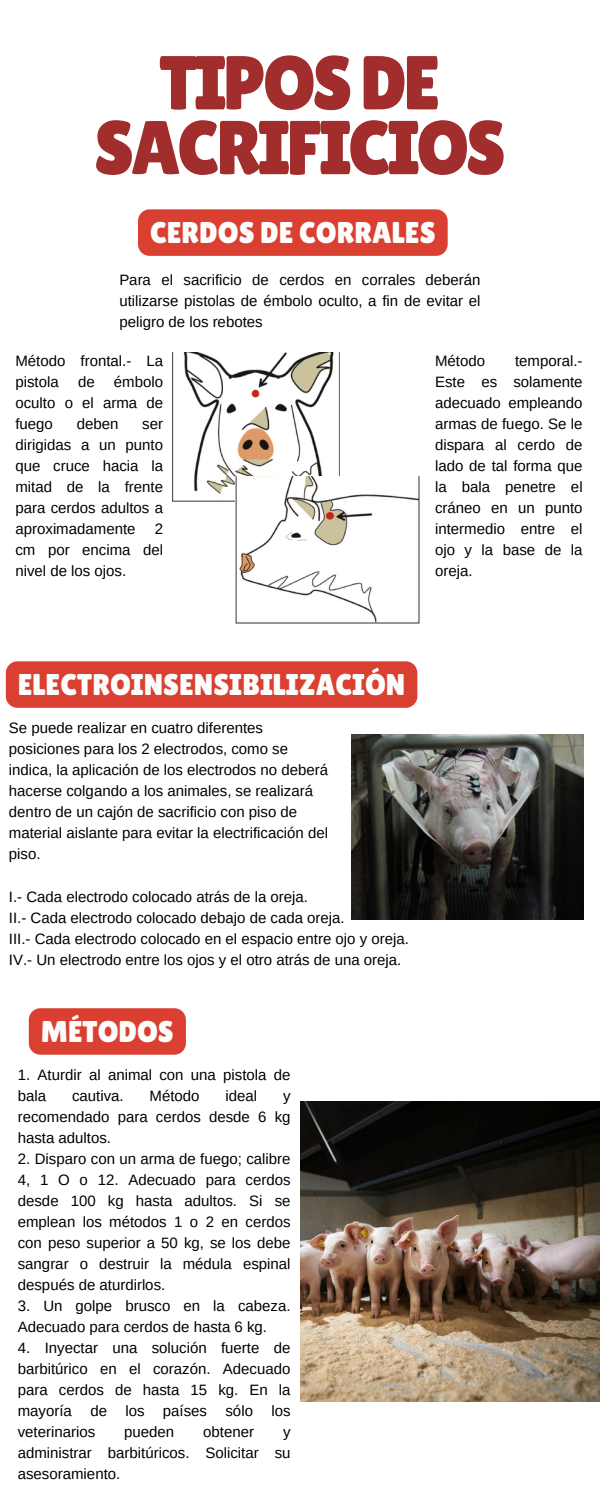
<style>
.page{position:relative;width:600px;height:1500px;background:#fff}
.page>*{position:absolute;margin:0;border:0;box-sizing:border-box;transform-origin:0 0}
.t1{font:76.1px/64.8px "Lilita One";letter-spacing:-.045em;color:#a12d2d;text-align:center}
.t2{font:30px "Lilita One";color:#fdfefc}
.t3{font:15px/21px "Arimo";color:#000;text-align:justify}
</style>
<div class="page">
<img style="left:172px;top:353px;width:168px;height:149px">
<img style="left:235px;top:476px;width:184px;height:147px">
<img style="left:351px;top:735px;width:232px;height:185px">
<img style="left:300px;top:1101px;width:300px;height:300px">
<div style="left:6px;top:661px;width:411px;height:47px;background:#d94032;border-radius:12px"></div>
<div style="left:138px;top:209px;width:310px;height:47px;background:#d94032;border-radius:12px"></div>
<div style="left:29px;top:1008px;width:157px;height:47px;background:#d94032;border-radius:12px"></div>
<p class="t1" style="left:94px;top:50px;width:414px">TIPOSDE<br>SACRIFICIOS</p>
<p class="t2" style="left:150px;top:215px;width:287px">CERDOS DE CORRALES</p>
<h2 class="t3" style="left:119px;top:269px;width:363px">Para el sacrificio de cerdos en corrales deberán utilizarse pistolas de émbolo oculto, a fin de evitar el peligro de los rebotes</h2>
<p class="t3" style="left:15px;top:350px;width:149px">Método frontal.- La pistola</p>
<p class="t3" style="left:15px;top:371px;width:149px;text-indent:98px">émbolo oculto o el arma de fuego</p>
<p class="t3" style="left:78px;top:371px;width:18px">de</p>
<p class="t3" style="left:77px;top:413px;width:43px">deben</p>
<p class="t3" style="left:15px;top:413px;width:149px;text-indent:127px">ser dirigidas a un punto que cruce hacia la mitad de la frente para cerdos adultos a aproximadamente</p>
<p class="t3" style="left:15px;top:518px;width:149px;text-indent:139px">2 cm por encima del nivel de los ojos.</p>
<p class="t3" style="left:435px;top:350px;width:52px">Método</p>
<p class="t3" style="left:435px;top:350px;width:149px;text-indent:80px">temporal.- Este es solamente adecuado empleando armas de fuego. Se le dispara al cerdo de lado de tal forma que la bala penetre el cráneo en un punto intermedio entre el ojo y la base de la oreja.</p>
<p class="t2" style="left:18px;top:667px;width:389px">ELECTROINSENSIBILIZACIÓN</p>
<p class="t3" style="left:9px;top:717px;width:321px;text-align:left">Se puede realizar en cuatro diferentes posiciones para los 2 electrodos, como se indica, la aplicación de los electrodos no deberá hacerse colgando a los animales, se realizará dentro de un cajón de sacrificio con piso de material aislante para evitar la electrificación del piso.</p>
<p class="t3" style="left:9px;top:887px;width:301px">I.- Cada electrodo colocado atrás de la oreja.</p>
<p class="t3" style="left:9px;top:908px;width:337px">II.- Cada electrodo colocado debajo de cada oreja.</p>
<p class="t3" style="left:9px;top:929px;width:401px">III.- Cada electrodo colocado en el espacio entre ojo y oreja.</p>
<h2 class="t3" style="left:9px;top:950px;width:394px">IV.- Un electrodo entre los ojos y el otro atrás de una oreja.</h2>
<p class="t2" style="left:41px;top:1014px;width:135px">MÉTODOS</p>
<p class="t3" style="left:18px;top:1065px;width:274px">1. Aturdir al animal con una pistola de bala</p>
<p class="t3" style="left:72px;top:1086px;width:53px">cautiva.</p>
<p class="t3" style="left:150px;top:1086px;width:52px">Método</p>
<p class="t3" style="left:225px;top:1086px;width:33px">ideal</p>
<p class="t3" style="left:18px;top:1086px;width:274px;text-indent:265px">y recomendado para cerdos desde 6 kg hasta adultos.</p>
<p class="t3" style="left:18px;top:1149px;width:274px">2. Disparo con un arma de fuego; calibre 4, 1 O o 12. Adecuado para cerdos desde 100 kg hasta adultos. Si se emplean los métodos 1 o 2 en cerdos con peso superior a 50 kg, se los debe sangrar o destruir la médula espinal después de aturdirlos.</p>
<p class="t3" style="left:18px;top:1296px;width:274px">3. Un golpe brusco en la cabeza.<br>Adecuado para cerdos de hasta 6 kg.</p>
<p class="t3" style="left:18px;top:1338px;width:274px">4. Inyectar una solución fuerte de barbitúrico en el corazón. Adecuado para cerdos de hasta 15 kg. En la mayoría de los países sólo los veterinarios</p>
<p class="t3" style="left:124px;top:1422px;width:52px">pueden</p>
<p class="t3" style="left:203px;top:1422px;width:52px">obtener</p>
<p class="t3" style="left:18px;top:1422px;width:274px;text-indent:265px">y administrar barbitúricos. Solicitar su asesoramiento.</p>
</div>
